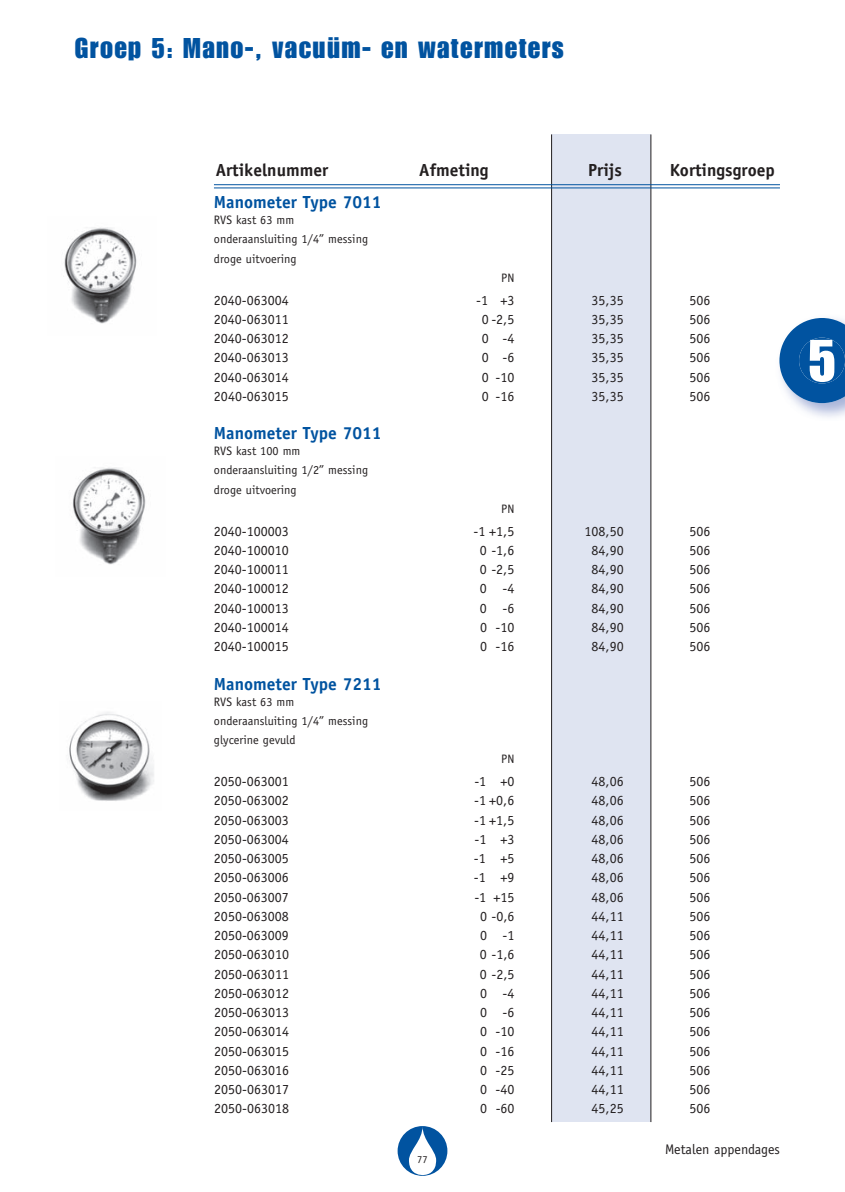
<style>
.page{position:relative;width:845px;height:1192px;background:#fff}
.page>*{position:absolute;margin:0;border:0;box-sizing:border-box;transform-origin:0 0}
.t1{font:52.32px "Impact";color:#fff}
.t2{font:28px "Impact LT Std";letter-spacing:.05em;color:#0153a0}
.t3{font:700 17.5px "Officina Sans Std";color:#0153a0}
.t4{font:700 17.5px "Officina Sans Std";color:#231f20}
.t5{font:14px/19.2px "Officina Sans Std";color:#231f20;text-align:justify}
.t6{font:12.25px/19.2px "Officina Sans Std";color:#231f20}
.t7{font:10.5px "Officina Sans Std";color:#231f20}
</style>
<div class="page">
<svg style="left:745px;top:184px;width:35px;height:5px"></svg>
<svg style="left:779px;top:318px;width:65px;height:85px;background:#296dae"></svg>
<div style="left:551px;top:134px;width:99px;height:988px;background:#dfe4f1"></div>
<hr style="left:551px;top:134px;width:1px;height:988px;background:#231f20">
<hr style="left:650px;top:134px;width:1px;height:988px;background:#231f20">
<hr style="left:214px;top:184px;width:565px;height:1px;background:#0153a0">
<hr style="left:214px;top:187px;width:565px;height:1px;background:#0153a0">
<div style="left:397px;top:1126px;width:50px;height:49px;background:#0153a0;border-radius:50%"></div>
<svg style="left:409px;top:1126px;width:27px;height:50px"></svg>
<img style="left:64px;top:227px;width:73px;height:97px">
<img style="left:73px;top:467px;width:73px;height:98px">
<img style="left:69px;top:712px;width:85px;height:89px">
<h2 class="t2" style="left:75px;top:31px;width:490px">Groep 5: Mano-, vacuüm- en watermeters</h2>
<p class="t4" style="left:216px;top:159px;width:114px">Artikelnummer</p>
<p class="t4" style="left:419px;top:159px;width:71px">Afmeting</p>
<p class="t4" style="left:588px;top:159px;width:35px">Prijs</p>
<p class="t4" style="left:669px;top:159px;width:107px">Kortingsgroep</p>
<p class="t3" style="left:214px;top:191px;width:169px">Manometer Type 7011</p>
<p class="t6" style="left:214px;top:210px;width:156px">RVS kast 63 mm onderaansluiting 1/4” messing droge uitvoering</p>
<p class="t6" style="left:501px;top:268px;width:15px">PN</p>
<p class="t5" style="left:591px;top:290px;width:34px">35,35<br>35,35<br>35,35<br>35,35<br>35,35<br>35,35</p>
<p class="t5" style="left:214px;top:290px;width:76px">2040-063004</p>
<p class="t5" style="left:476px;top:290px;width:40px">-1 +3</p>
<p class="t5" style="left:689px;top:290px;width:22px">506</p>
<p class="t5" style="left:214px;top:309px;width:76px">2040-063011</p>
<p class="t5" style="left:481px;top:309px;width:34px">0 -2,5</p>
<p class="t5" style="left:689px;top:309px;width:22px">506</p>
<p class="t5" style="left:214px;top:329px;width:76px">2040-063012</p>
<p class="t5" style="left:481px;top:329px;width:34px">0 -4</p>
<p class="t5" style="left:689px;top:329px;width:22px">506</p>
<p class="t5" style="left:214px;top:348px;width:76px">2040-063013</p>
<p class="t5" style="left:481px;top:348px;width:34px">0 -6</p>
<p class="t5" style="left:689px;top:348px;width:22px">506</p>
<p class="t5" style="left:214px;top:367px;width:76px">2040-063014</p>
<p class="t5" style="left:481px;top:367px;width:34px">0 -10</p>
<p class="t5" style="left:689px;top:367px;width:22px">506</p>
<p class="t5" style="left:214px;top:386px;width:76px">2040-063015</p>
<p class="t5" style="left:481px;top:386px;width:34px">0 -16</p>
<p class="t5" style="left:689px;top:386px;width:22px">506</p>
<p class="t3" style="left:214px;top:422px;width:169px">Manometer Type 7011</p>
<p class="t6" style="left:214px;top:441px;width:156px">RVS kast 100 mm onderaansluiting 1/2” messing droge uitvoering</p>
<p class="t6" style="left:501px;top:499px;width:15px">PN</p>
<p class="t5" style="left:214px;top:521px;width:76px">2040-100003</p>
<p class="t5" style="left:473px;top:521px;width:42px">-1 +1,5</p>
<p class="t5" style="left:689px;top:521px;width:22px">506</p>
<p class="t5" style="left:214px;top:540px;width:76px">2040-100010</p>
<p class="t5" style="left:479px;top:540px;width:36px">0 -1,6</p>
<p class="t5" style="left:689px;top:540px;width:22px">506</p>
<p class="t5" style="left:214px;top:560px;width:76px">2040-100011</p>
<p class="t5" style="left:479px;top:560px;width:36px">0 -2,5</p>
<p class="t5" style="left:689px;top:560px;width:22px">506</p>
<p class="t5" style="left:214px;top:579px;width:76px">2040-100012</p>
<p class="t5" style="left:479px;top:579px;width:36px">0 -4</p>
<p class="t5" style="left:689px;top:579px;width:22px">506</p>
<p class="t5" style="left:214px;top:598px;width:76px">2040-100013</p>
<p class="t5" style="left:479px;top:598px;width:36px">0 -6</p>
<p class="t5" style="left:689px;top:598px;width:22px">506</p>
<p class="t5" style="left:214px;top:617px;width:76px">2040-100014</p>
<p class="t5" style="left:480px;top:617px;width:36px">0 -10</p>
<p class="t5" style="left:689px;top:617px;width:22px">506</p>
<p class="t5" style="left:214px;top:637px;width:76px">2040-100015</p>
<p class="t5" style="left:480px;top:637px;width:36px">0 -16</p>
<p class="t5" style="left:689px;top:637px;width:22px">506</p>
<p class="t3" style="left:214px;top:673px;width:169px">Manometer Type 7211</p>
<p class="t6" style="left:214px;top:691px;width:156px">RVS kast 63 mm onderaansluiting 1/4” messing glycerine gevuld</p>
<p class="t6" style="left:501px;top:749px;width:15px">PN</p>
<p class="t5" style="left:214px;top:771px;width:76px">2050-063001</p>
<p class="t5" style="left:474px;top:771px;width:42px">-1 +0</p>
<p class="t5" style="left:689px;top:771px;width:22px">506</p>
<p class="t5" style="left:214px;top:791px;width:76px">2050-063002</p>
<p class="t5" style="left:474px;top:791px;width:42px">-1 +0,6</p>
<p class="t5" style="left:689px;top:791px;width:22px">506</p>
<p class="t5" style="left:214px;top:810px;width:76px">2050-063003</p>
<p class="t5" style="left:474px;top:810px;width:42px">-1 +1,5</p>
<p class="t5" style="left:689px;top:810px;width:22px">506</p>
<p class="t5" style="left:214px;top:829px;width:76px">2050-063004</p>
<p class="t5" style="left:474px;top:829px;width:42px">-1 +3</p>
<p class="t5" style="left:689px;top:829px;width:22px">506</p>
<p class="t5" style="left:214px;top:848px;width:76px">2050-063005</p>
<p class="t5" style="left:474px;top:848px;width:42px">-1 +5</p>
<p class="t5" style="left:689px;top:848px;width:22px">506</p>
<p class="t5" style="left:214px;top:868px;width:76px">2050-063006</p>
<p class="t5" style="left:474px;top:868px;width:42px">-1 +9</p>
<p class="t5" style="left:689px;top:868px;width:22px">506</p>
<p class="t5" style="left:214px;top:887px;width:76px">2050-063007</p>
<p class="t5" style="left:474px;top:887px;width:42px">-1 +15</p>
<p class="t5" style="left:689px;top:887px;width:22px">506</p>
<p class="t5" style="left:214px;top:906px;width:76px">2050-063008</p>
<p class="t5" style="left:480px;top:906px;width:36px">0 -0,6</p>
<p class="t5" style="left:689px;top:906px;width:22px">506</p>
<p class="t5" style="left:214px;top:925px;width:76px">2050-063009</p>
<p class="t5" style="left:480px;top:925px;width:36px">0 -1</p>
<p class="t5" style="left:689px;top:925px;width:22px">506</p>
<p class="t5" style="left:214px;top:945px;width:76px">2050-063010</p>
<p class="t5" style="left:480px;top:945px;width:36px">0 -1,6</p>
<p class="t5" style="left:689px;top:945px;width:22px">506</p>
<p class="t5" style="left:214px;top:964px;width:76px">2050-063011</p>
<p class="t5" style="left:480px;top:964px;width:36px">0 -2,5</p>
<p class="t5" style="left:689px;top:964px;width:22px">506</p>
<p class="t5" style="left:214px;top:983px;width:76px">2050-063012</p>
<p class="t5" style="left:480px;top:983px;width:36px">0 -4</p>
<p class="t5" style="left:689px;top:983px;width:22px">506</p>
<p class="t5" style="left:214px;top:1002px;width:76px">2050-063013</p>
<p class="t5" style="left:480px;top:1002px;width:36px">0 -6</p>
<p class="t5" style="left:689px;top:1002px;width:22px">506</p>
<p class="t5" style="left:214px;top:1022px;width:76px">2050-063014</p>
<p class="t5" style="left:480px;top:1022px;width:36px">0 -10</p>
<p class="t5" style="left:689px;top:1022px;width:22px">506</p>
<p class="t5" style="left:214px;top:1041px;width:76px">2050-063015</p>
<p class="t5" style="left:480px;top:1041px;width:36px">0 -16</p>
<p class="t5" style="left:689px;top:1041px;width:22px">506</p>
<p class="t5" style="left:214px;top:1060px;width:76px">2050-063016</p>
<p class="t5" style="left:480px;top:1060px;width:36px">0 -25</p>
<p class="t5" style="left:689px;top:1060px;width:22px">506</p>
<p class="t5" style="left:214px;top:1079px;width:76px">2050-063017</p>
<p class="t5" style="left:480px;top:1079px;width:36px">0 -40</p>
<p class="t5" style="left:689px;top:1079px;width:22px">506</p>
<p class="t5" style="left:214px;top:1099px;width:76px">2050-063018</p>
<p class="t5" style="left:480px;top:1099px;width:36px">0 -60</p>
<p class="t5" style="left:689px;top:1099px;width:22px">506</p>
<p class="t5" style="left:584px;top:521px;width:41px;text-align:center">108,50<br>84,90<br>84,90<br>84,90<br>84,90<br>84,90<br>84,90</p>
<p class="t5" style="left:591px;top:771px;width:34px">48,06<br>48,06<br>48,06<br>48,06<br>48,06<br>48,06<br>48,06<br>44,11<br>44,11<br>44,11<br>44,11<br>44,11<br>44,11<br>44,11<br>44,11<br>44,11<br>44,11<br>45,25</p>
<p class="t7" style="left:417px;top:1153px;width:12px">77</p>
<p class="t5" style="left:664px;top:1140px;width:116px">Metalen appendages</p>
<h1 class="t1" style="left:807px;top:320px;width:30px">5</h1>
</div>
